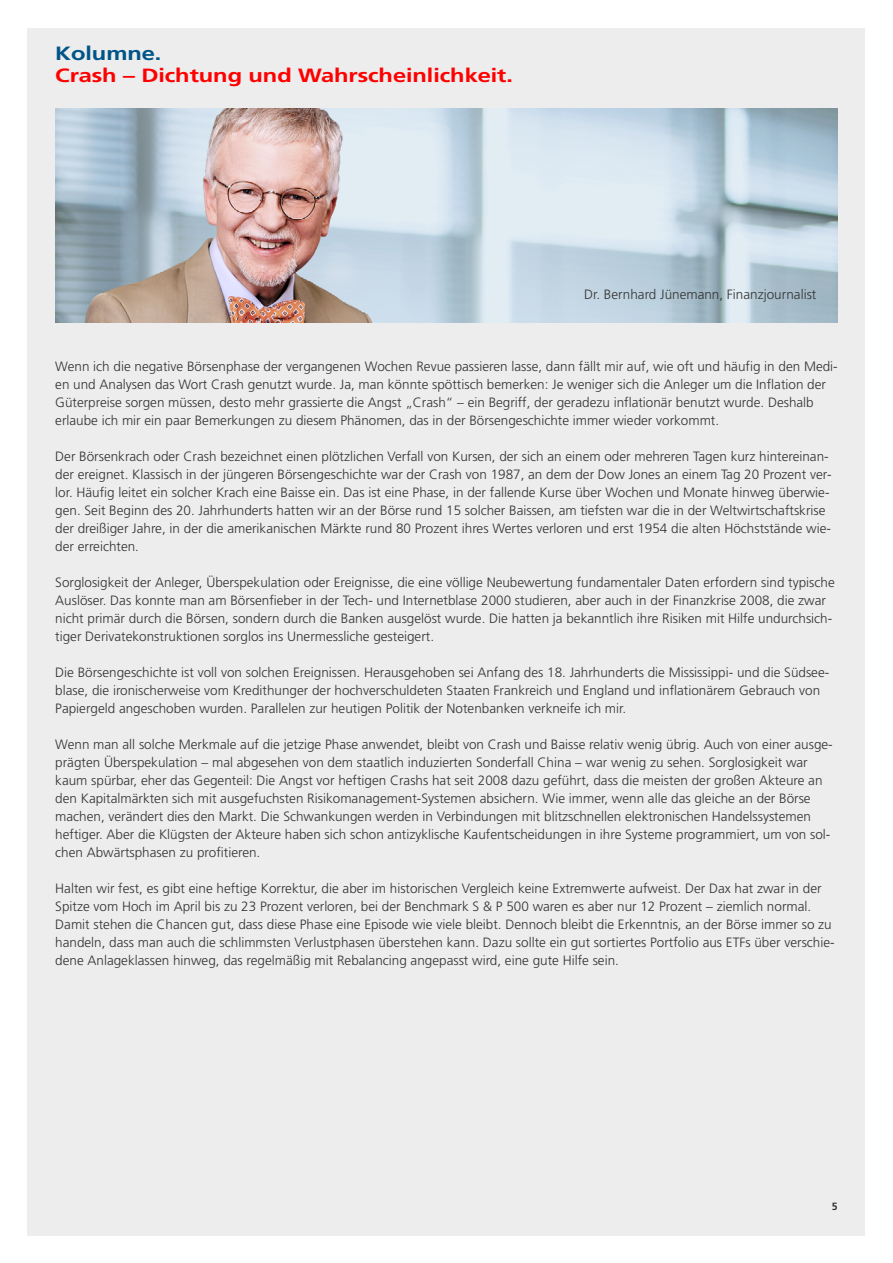
<style>
.page{position:relative;width:893px;height:1263px;background:#fff}
.page>*{position:absolute;margin:0;border:0;box-sizing:border-box;transform-origin:0 0}
.t1{font:24px "DK Frutiger OTPS Bold 80 HL";color:#f00}
.t2{font:24px "DK Frutiger OTPS Bold 80 HL";color:#058}
.t3{font:300 13.5px/18px "Deka Frutiger OTPS";color:#333}
.t4{font:700 10.5px "Deka Frutiger OTPS";color:#333}
</style>
<div class="page">
<div style="left:28px;top:28px;width:837px;height:1207px;background:#ededed"></div>
<img style="left:55px;top:108px;width:783px;height:215px">
<h1 class="t2" style="left:55px;top:37px;width:108px">Kolumne.</h1>
<h1 class="t1" style="left:55px;top:59px;width:459px">Crash – Dichtung und Wahrscheinlichkeit.</h1>
<p class="t3" style="left:584px;top:286px;width:234px">Dr. Bernhard Jünemann, Finanzjournalist</p>
<p class="t3" style="left:55px;top:358px;width:784px">Wenn ich die negative Börsenphase der vergangenen Wochen Revue passieren lasse, dann fällt mir auf, wie oft und häufig in den Medi&shy;en und Analysen das Wort Crash genutzt wurde. Ja, man könnte spöttisch bemerken: Je weniger sich die Anleger um die Inflation der Güterpreise sorgen müssen, desto mehr grassierte die Angst „Crash“ – ein Begriff, der geradezu inflationär benutzt wurde. Deshalb erlaube ich mir ein paar Bemerkungen zu diesem Phänomen, das in der Börsengeschichte immer wieder vorkommt.</p>
<p class="t3" style="left:55px;top:448px;width:778px">Der Börsenkrach oder Crash bezeichnet einen plötzlichen Verfall von Kursen, der sich an einem oder mehreren Tagen kurz hintereinan&shy;der ereignet. Klassisch in der jüngeren Börsengeschichte war der Crash von 1987, an dem der Dow Jones an einem Tag 20 Prozent ver&shy;lor. Häufig leitet ein solcher Krach eine Baisse ein. Das ist eine Phase, in der fallende Kurse über Wochen und Monate hinweg überwie&shy;gen. Seit Beginn des 20. Jahrhunderts hatten wir an der Börse rund 15 solcher Baissen, am tiefsten war die in der Weltwirtschaftskrise der dreißiger Jahre, in der die amerikanischen Märkte rund 80 Prozent ihres Wertes verloren und erst 1954 die alten Höchststände wie&shy;der erreichten.</p>
<p class="t3" style="left:55px;top:574px;width:781px">Sorglosigkeit der Anleger, Überspekulation oder Ereignisse, die eine völlige Neubewertung fundamentaler Daten erfordern sind typische Auslöser. Das konnte man am Börsenfieber in der Tech- und Internetblase 2000 studieren, aber auch in der Finanzkrise 2008, die zwar nicht primär durch die Börsen, sondern durch die Banken ausgelöst wurde. Die hatten ja bekanntlich ihre Risiken mit Hilfe undurchsich&shy;tiger Derivatekonstruktionen sorglos ins Unermessliche gesteigert.</p>
<p class="t3" style="left:55px;top:664px;width:775px">Die Börsengeschichte ist voll von solchen Ereignissen. Herausgehoben sei Anfang des 18. Jahrhunderts die Mississippi- und die Südsee&shy;blase, die ironischerweise vom Kredithunger der hochverschuldeten Staaten Frankreich und England und inflationärem Gebrauch von<br>Papiergeld angeschoben wurden. Parallelen zur heutigen Politik der Notenbanken verkneife ich mir.</p>
<p class="t3" style="left:55px;top:736px;width:779px">Wenn man all solche Merkmale auf die jetzige Phase anwendet, bleibt von Crash und Baisse relativ wenig übrig. Auch von einer ausge&shy;prägten Überspekulation – mal abgesehen von dem staatlich induzierten Sonderfall China – war wenig zu sehen. Sorglosigkeit war kaum spürbar, eher das Gegenteil: Die Angst vor heftigen Crashs hat seit 2008 dazu geführt, dass die meisten der großen Akteure an den Kapitalmärkten sich mit ausgefuchsten Risikomanagement-Systemen absichern. Wie immer, wenn alle das gleiche an der Börse machen, verändert dies den Markt. Die Schwankungen werden in Verbindungen mit blitzschnellen elektronischen Handelssystemen heftiger. Aber die Klügsten der Akteure haben sich schon antizyklische Kaufentscheidungen in ihre Systeme programmiert, um von sol&shy;chen Abwärtsphasen zu profitieren.</p>
<p class="t3" style="left:55px;top:880px;width:781px">Halten wir fest, es gibt eine heftige Korrektur, die aber im historischen Vergleich keine Extremwerte aufweist. Der Dax hat zwar in der Spitze vom Hoch im April bis zu 23 Prozent verloren, bei der Benchmark S &amp; P 500 waren es aber nur 12 Prozent – ziemlich normal.<br>Damit stehen die Chancen gut, dass diese Phase eine Episode wie viele bleibt. Dennoch bleibt die Erkenntnis, an der Börse immer so zu handeln, dass man auch die schlimmsten Verlustphasen überstehen kann. Dazu sollte ein gut sortiertes Portfolio aus ETFs über verschie&shy;dene Anlageklassen hinweg, das regelmäßig mit Rebalancing angepasst wird, eine gute Hilfe sein.</p>
<p class="t4" style="left:832px;top:1200px;width:7px">5</p>
</div>
